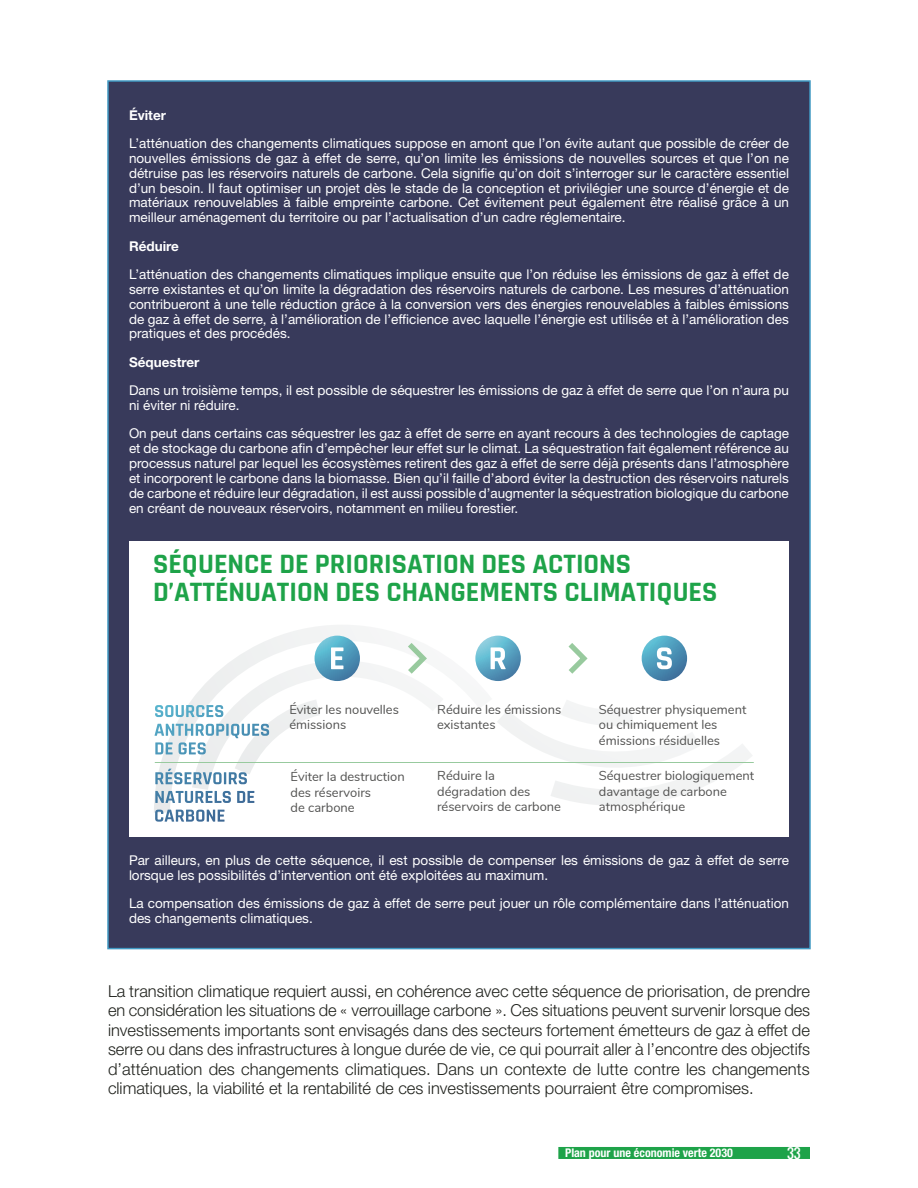
<style>
.page{position:relative;width:918px;height:1188px;background:#fff}
.page>*{position:absolute;margin:0;border:0;box-sizing:border-box;transform-origin:0 0}
.t1{font:700 28.35px/28.3px "Rajdhani";color:#1ea349}
.t2{font:300 16.5px/19.5px "Helvetica Neue";color:#20221d;text-align:justify}
.P_encadré{font:13.5px/14.9px "Helvetica Neue LT Std";color:#fff;text-align:justify}
.P_encadré-2{font:700 13.5px "Helvetica Neue LT Std";color:#fff}
.t3{font:13.5px "Oswald";color:#fff}
.t4{font:12.9px/15.5px "Nunito";color:#525251}
.t5{font:700 condensed 12px "Helvetica Neue";color:#fff}
</style>
<div class="page">
<div style="left:558px;top:1147px;width:252px;height:12px;background:#1ea349"></div>
<div style="left:108px;top:81px;width:702px;height:868px;background:#383a5b"></div>
<div style="left:129px;top:541px;width:660px;height:296px;background:#fff"></div>
<svg style="left:155px;top:817px;width:70px;height:5px"></svg>
<img style="left:154px;top:625px;width:600px;height:192px">
<p class="P_encadré-2" style="left:129px;top:107px;width:39px">Éviter</p>
<p class="P_encadré" style="left:129px;top:136px;width:662px">L’atténuation des changements climatiques suppose en amont que l’on évite autant que possible de créer de nouvelles émissions de gaz à effet de serre, qu’on limite les émissions de nouvelles sources et que l’on ne détruise pas les réservoirs naturels de carbone. Cela signifie qu’on doit s’interroger sur le caractère essentiel d’un besoin. Il faut optimiser un projet dès le stade de la conception et privilégier une source d’énergie et de matériaux renouvelables à faible empreinte carbone. Cet évitement peut également être réalisé grâce à un meilleur aménagement du territoire ou par l’actualisation d’un cadre réglementaire.</p>
<p class="P_encadré-2" style="left:129px;top:238px;width:51px">Réduire</p>
<p class="P_encadré" style="left:129px;top:267px;width:662px">L’atténuation des changements climatiques implique ensuite que l’on réduise les émissions de gaz à effet de serre existantes et qu’on limite la dégradation des réservoirs naturels de carbone. Les mesures d’atténuation contribueront à une telle réduction grâce à la conversion vers des énergies renouvelables à faibles émissions de gaz à effet de serre, à l’amélioration de l’efficience avec laquelle l’énergie est utilisée et à l’amélioration des pratiques et des procédés.</p>
<p class="P_encadré-2" style="left:129px;top:354px;width:72px">Séquestrer</p>
<p class="P_encadré" style="left:129px;top:383px;width:661px">Dans un troisième temps, il est possible de séquestrer les émissions de gaz à effet de serre que l’on n’aura pu ni éviter ni réduire.</p>
<p class="P_encadré" style="left:129px;top:426px;width:662px">On peut dans certains cas séquestrer les gaz à effet de serre en ayant recours à des technologies de captage et de stockage du carbone afin d’empêcher leur effet sur le climat. La séquestration fait également référence au processus naturel par lequel les écosystèmes retirent des gaz à effet de serre déjà présents dans l’atmosphère et incorporent le carbone dans la biomasse. Bien qu’il faille d’abord éviter la destruction des réservoirs naturels de carbone et réduire leur dégradation, il est aussi possible d’augmenter la séquestration biologique du carbone en créant de nouveaux réservoirs, notamment en milieu forestier.</p>
<p class="t1" style="left:153px;top:550px;width:566px">SÉQUENCE DE PRIORISATION DES ACTIONS<br>D’ATTÉNUATION DES CHANGEMENTS CLIMATIQUES</p>
<p class="t4" style="left:289px;top:701px;width:111px">Éviter les nouvelles émissions</p>
<p class="t4" style="left:437px;top:701px;width:126px">Réduire les émissions existantes</p>
<p class="t4" style="left:599px;top:701px;width:149px">Séquestrer physiquement ou chimiquement les émissions résiduelles</p>
<p class="t4" style="left:291px;top:768px;width:116px">Éviter la destruction des réservoirs<br>de carbone</p>
<p class="t4" style="left:437px;top:768px;width:125px">Réduire la dégradation des réservoirs de carbone</p>
<p class="t4" style="left:599px;top:768px;width:157px">Séquestrer biologiquement davantage de carbone atmosphérique</p>
<p class="P_encadré" style="left:129px;top:853px;width:661px">Par ailleurs, en plus de cette séquence, il est possible de compenser les émissions de gaz à effet de serre lorsque les possibilités d’intervention ont été exploitées au maximum.</p>
<p class="P_encadré" style="left:129px;top:896px;width:661px">La compensation des émissions de gaz à effet de serre peut jouer un rôle complémentaire dans l’atténuation des changements climatiques.</p>
<p class="t2" style="left:108px;top:981px;width:704px">La transition climatique requiert aussi, en cohérence avec cette séquence de priorisation, de prendre en considération les situations de « verrouillage carbone ». Ces situations peuvent survenir lorsque des investissements importants sont envisagés dans des secteurs fortement émetteurs de gaz à effet de serre ou dans des infrastructures à longue durée de vie, ce qui pourrait aller à l’encontre des objectifs d’atténuation des changements climatiques. Dans un contexte de lutte contre les changements climatiques, la viabilité et la rentabilité de ces investissements pourraient être compromises.</p>
<p class="t5" style="left:565px;top:1146px;width:169px">Plan pour une économie verte 2030</p>
<p class="t3" style="left:787px;top:1143px;width:15px">33</p>
</div>
